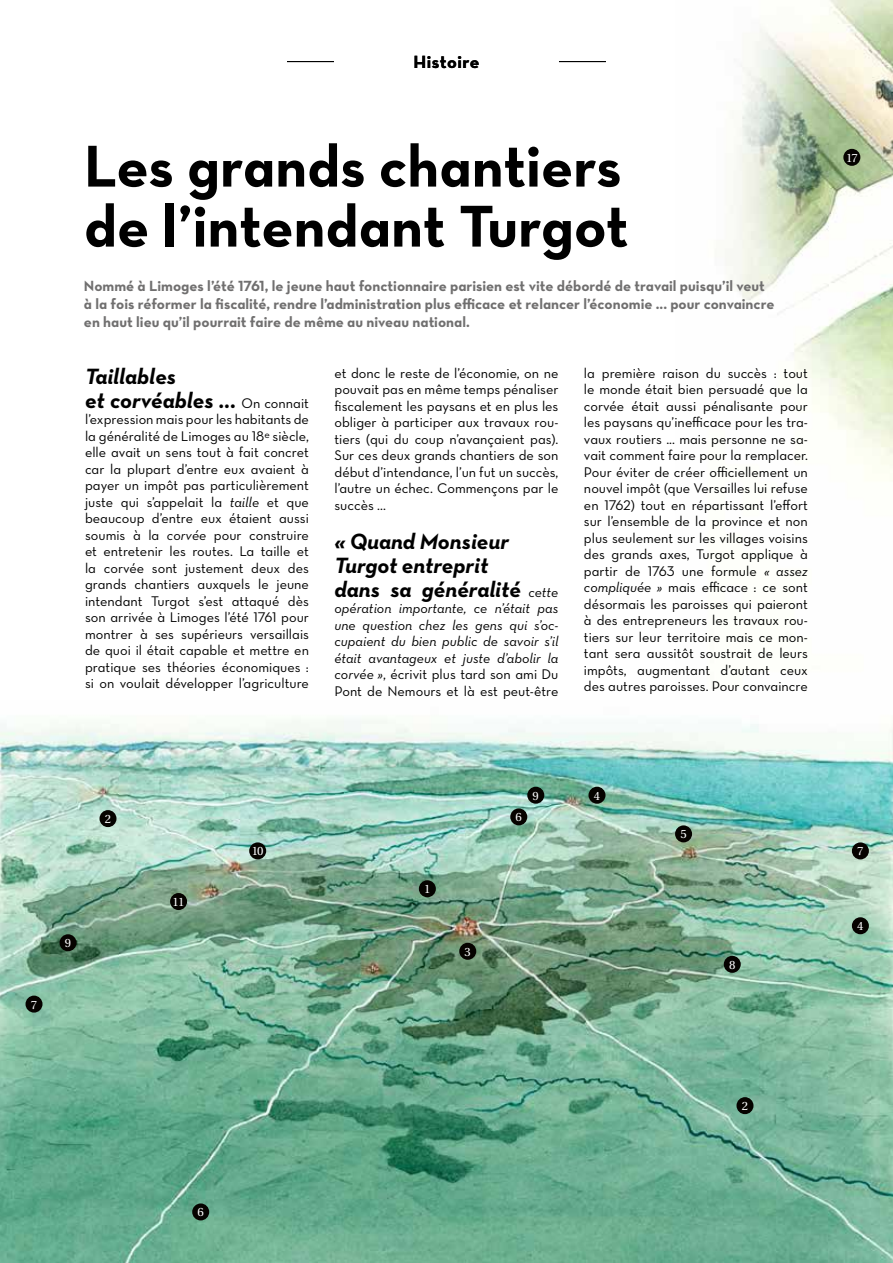
<style>
.page{position:relative;width:893px;height:1263px;background:#fff}
.page>*{position:absolute;margin:0;border:0;box-sizing:border-box;transform-origin:0 0}
.t1{font:60px/60px "Neutra Text Bold Alt";color:#000}
.t2{font:italic 700 22.5px/24px "Neutra Text";color:#000}
.t3{font:18px "Neutra Text Bold Alt";letter-spacing:.03em;color:#000}
.t4{font:15px/18px "Neutra Text Bold Alt";color:#706f6f}
.t5{font:14.25px/16.5px "Neutra Text Book Alt";color:#000;text-align:justify}
.t6{font:14.25px/16.5px "Neutra Text Book Italic Alt";color:#000;text-align:justify}
.t7{font:12px "Utopia";color:#fff}
.s1{font-style:normal}
.s2{font-family:"Neutra Text Book Alt";font-weight:400;font-style:normal;font-size:14.25px}
.s3{font-family:"Neutra Text Book Italic Alt"}
.s4{font-family:"Neutra Text Book Italic Alt";font-weight:400;font-style:normal;font-size:14.25px}
</style>
<div class="page">
<hr style="left:287px;top:61px;width:47px;height:1px;background:#000">
<hr style="left:559px;top:61px;width:47px;height:1px;background:#000">
<img style="left:716px;top:0;width:177px;height:481px">
<img style="left:0;top:720px;width:893px;height:543px">
<div style="left:736px;top:1097px;width:17px;height:17px;background:#060300;border-radius:50%"></div>
<div style="left:419px;top:880px;width:17px;height:17px;background:#060300;border-radius:50%"></div>
<div style="left:724px;top:956px;width:17px;height:17px;background:#060300;border-radius:50%"></div>
<div style="left:843px;top:149px;width:17px;height:17px;background:#060300;border-radius:50%"></div>
<div style="left:527px;top:787px;width:17px;height:17px;background:#060300;border-radius:50%"></div>
<div style="left:60px;top:934px;width:17px;height:17px;background:#060300;border-radius:50%"></div>
<div style="left:249px;top:842px;width:17px;height:17px;background:#060300;border-radius:50%"></div>
<div style="left:170px;top:893px;width:17px;height:17px;background:#060300;border-radius:50%"></div>
<div style="left:26px;top:995px;width:17px;height:17px;background:#060300;border-radius:50%"></div>
<div style="left:852px;top:842px;width:17px;height:17px;background:#060300;border-radius:50%"></div>
<div style="left:99px;top:810px;width:18px;height:17px;background:#060300;border-radius:50%"></div>
<div style="left:459px;top:943px;width:17px;height:17px;background:#060300;border-radius:50%"></div>
<div style="left:852px;top:917px;width:17px;height:17px;background:#060300;border-radius:50%"></div>
<div style="left:510px;top:808px;width:17px;height:17px;background:#060300;border-radius:50%"></div>
<div style="left:192px;top:1203px;width:17px;height:17px;background:#060300;border-radius:50%"></div>
<div style="left:675px;top:825px;width:17px;height:17px;background:#060300;border-radius:50%"></div>
<div style="left:588px;top:787px;width:17px;height:17px;background:#060300;border-radius:50%"></div>
<p class="t3" style="left:413px;top:51px;width:67px">Histoire</p>
<h1 class="t1" style="left:84px;top:135px;width:546px">Les grands chantiers de l’intendant Turgot</h1>
<p class="t4" style="left:84px;top:277px;width:692px">Nommé à Limoges l’été 1761, le jeune haut fonctionnaire parisien est vite débordé de travail puisqu’il veut à la fois réformer la fiscalité, rendre l’administration plus efficace et relancer l’économie ... pour convaincre en haut lieu qu’il pourrait faire de même au niveau national.</p>
<h2 class="t2" style="left:85px;top:363px;width:225px">Taillables<br>et corvéables ..<span class="s1">.</span> <span class="s2">On connait</span></h2>
<p class="t5" style="left:85px;top:411px;width:225px">l’expression mais pour les habitants de la généralité de Limoges au 18<sup>e</sup> siècle, elle avait un sens tout à fait concret car la plupart d’entre eux avaient à payer un impôt pas particulièrement juste qui s’appelait la <span class="s3">taille</span> et que beaucoup d’entre eux étaient aussi soumis à la <span class="s3">corvée</span> pour construire et entretenir les routes. La taille et la corvée sont justement deux des grands chantiers auxquels le jeune intendant Turgot s’est attaqué dès son arrivée à Limoges l’été 1761 pour montrer à ses supérieurs versaillais de quoi il était capable et mettre en pratique ses théories économiques : si on voulait développer l’agriculture</p>
<p class="t5" style="left:334px;top:364px;width:225px">et donc le reste de l’économie, on ne pouvait pas en même temps pénaliser fiscalement les paysans et en plus les obliger à participer aux travaux rou&shy;tiers (qui du coup n’avançaient pas).<br>Sur ces deux grands chantiers de son début d’intendance, l’un fut un succès, l’autre un échec. Commençons par le succès ...</p>
<h2 class="t2" style="left:334px;top:529px;width:225px">« Quand Monsieur<br>Turgot entreprit<br>dans sa généralité <span class="s4">cette</span></h2>
<p class="t6" style="left:334px;top:600px;width:225px">opération importante, ce n’était pas une question chez les gens qui s’oc&shy;cupaient du bien public de savoir s’il était avantageux et juste d’abolir la</p>
<p class="t5" style="left:334px;top:666px;width:225px"><span class="s3">corvée »</span>, écrivit plus tard son ami Du<br>Pont de Nemours et là est peut-être</p>
<p class="t5" style="left:584px;top:364px;width:225px">la première raison du succès : tout le monde était bien persuadé que la corvée était aussi pénalisante pour les paysans qu’inefficace pour les tra&shy;vaux routiers ... mais personne ne sa&shy;vait comment faire pour la remplacer.<br>Pour éviter de créer officiellement un nouvel impôt (que Versailles lui refuse en 1762) tout en répartissant l’effort sur l’ensemble de la province et non plus seulement sur les villages voisins des grands axes, Turgot applique à partir de 1763 une formule <span class="s3">« assez compliquée »</span> mais efficace : ce sont désormais les paroisses qui paieront à des entrepreneurs les travaux rou&shy;tiers sur leur territoire mais ce mon&shy;tant sera aussitôt soustrait de leurs impôts, augmentant d’autant ceux des autres paroisses. Pour convaincre</p>
<p class="t7" style="left:105px;top:812px;width:8px">2</p>
<p class="t7" style="left:31px;top:998px;width:8px">7</p>
<p class="t7" style="left:65px;top:936px;width:8px">9</p>
<p class="t7" style="left:173px;top:895px;width:13px">11</p>
<p class="t7" style="left:252px;top:845px;width:13px">10</p>
<p class="t7" style="left:424px;top:882px;width:8px">1</p>
<p class="t7" style="left:465px;top:945px;width:8px">3</p>
<p class="t7" style="left:516px;top:811px;width:8px">6</p>
<p class="t7" style="left:533px;top:789px;width:8px">9</p>
<p class="t7" style="left:594px;top:789px;width:8px">4</p>
<p class="t7" style="left:680px;top:828px;width:8px">5</p>
<p class="t7" style="left:729px;top:958px;width:8px">8</p>
<p class="t7" style="left:742px;top:1099px;width:8px">2</p>
<p class="t7" style="left:198px;top:1206px;width:8px">6</p>
<p class="t7" style="left:846px;top:151px;width:13px">17</p>
<p class="t7" style="left:857px;top:845px;width:8px">7</p>
<p class="t7" style="left:857px;top:919px;width:8px">4</p>
</div>
